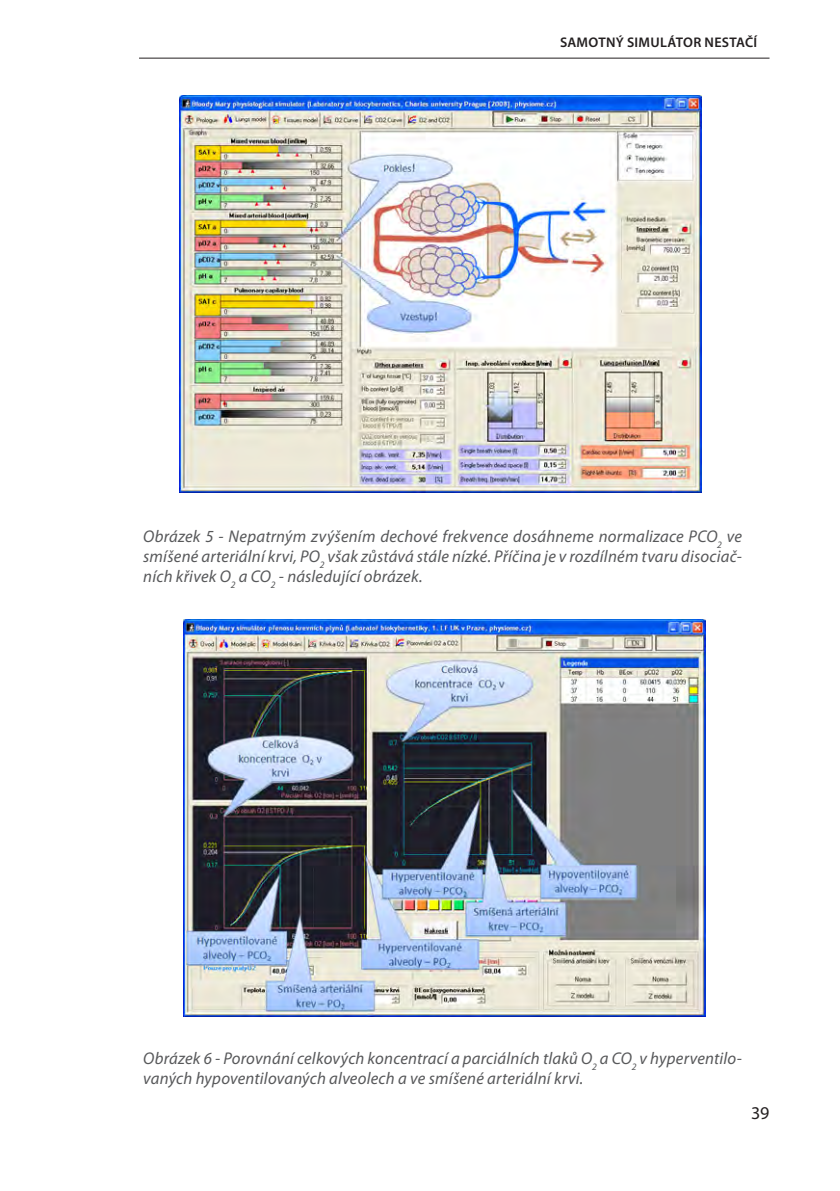
<style>
.page{position:relative;width:840px;height:1191px;background:#fff}
.page>*{position:absolute;margin:0;border:0;box-sizing:border-box;transform-origin:0 0}
.t1{font:18px "Myriad Pro";color:#231f20}
.t2{font:italic 17px/20px "Myriad Pro";letter-spacing:.015em;color:#57585a;text-align:justify}
.t3{font:600 14px "Myriad Pro";letter-spacing:.02em;color:#231f20}
</style>
<div class="page">
<hr style="left:139px;top:58px;width:630px;height:1px;background:#231f20">
<img style="left:179px;top:96px;width:521px;height:397px">
<img style="left:183px;top:619px;width:521px;height:397px">
<p class="t3" style="left:559px;top:34px;width:198px">SAMOTNÝ SIMULÁTOR NESTAČÍ</p>
<p class="t2" style="left:143px;top:526px;width:600px">Obrázek 5 - Nepatrným zvýšením dechové frekvence dosáhneme normalizace PCO<sub>2</sub> ve smíšené arteriální krvi, PO<sub>2</sub> však zůstává stále nízké. Příčina je v rozdílném tvaru disociač&shy;ních křivek O<sub>2</sub> a CO<sub>2</sub> - následující obrázek.</p>
<p class="t2" style="left:143px;top:1048px;width:600px">Obrázek 6 - Porovnání celkových koncentrací a parciálních tlaků O<sub>2</sub> a CO<sub>2</sub> v hyperventilo&shy;vaných hypoventilovaných alveolech a ve smíšené arteriální krvi.</p>
<p class="t1" style="left:750px;top:1102px;width:20px">39</p>
</div>
